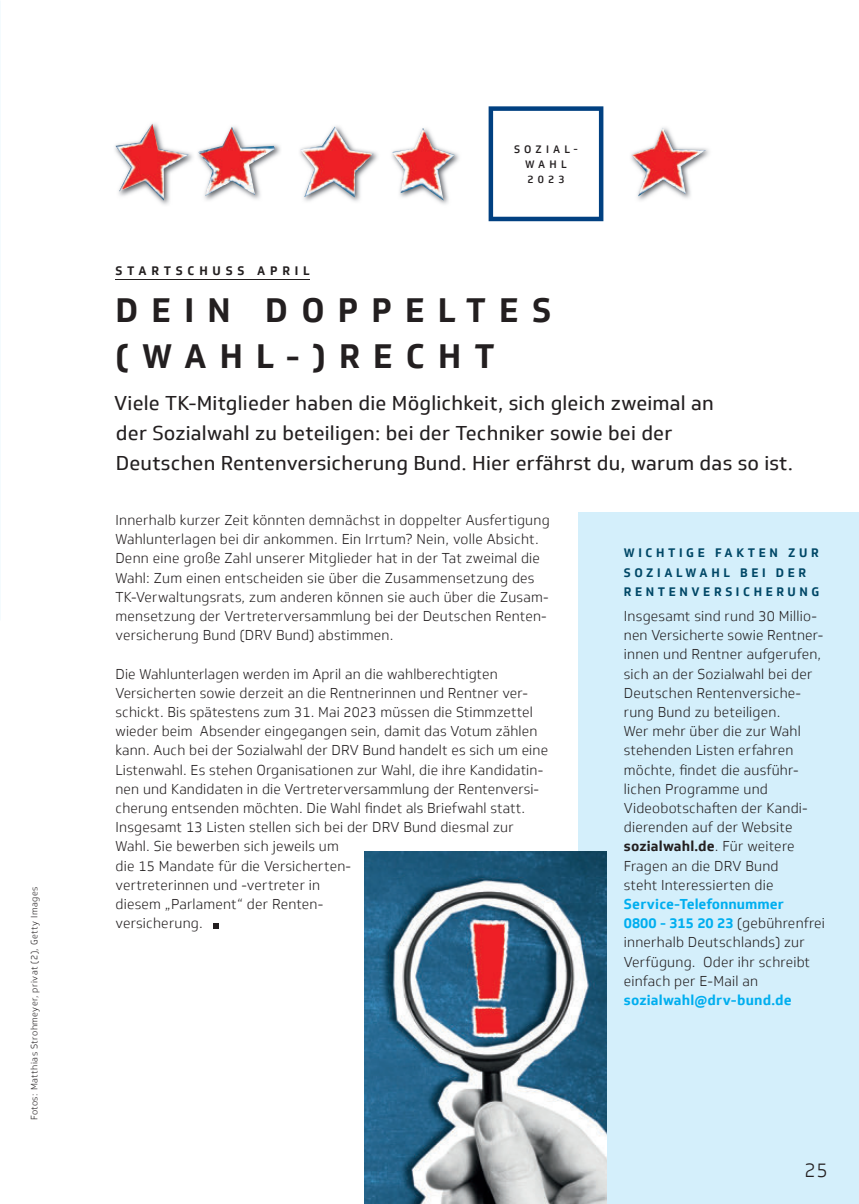
<style>
.page{position:relative;width:859px;height:1204px;background:#fff}
.page>*{position:absolute;margin:0;border:0;box-sizing:border-box;transform-origin:0 0}
.t1{font:700 33px/46.5px "Soleto TK Headline";letter-spacing:.4em;color:#231f20}
.t2{font:19.5px/30px "Soleto TK";letter-spacing:.01em;color:#231f20}
.t3{font:300 19.5px "Soleto TK";color:#231f20}
.t4{font:300 13.95px/19.2px "Soleto TK";letter-spacing:.015em;color:#231f20}
.t5{font:700 12px/19.2px "Soleto TK";letter-spacing:.3em;color:#004766}
.t6{font:700 12px "Soleto TK";letter-spacing:.4em;color:#231f20}
.t7{font:500 10.5px/15px "Soleto TK";letter-spacing:.4em;color:#231f20;text-align:center}
.t8{font:300 9px "Soleto TK";letter-spacing:.05em;color:#231f20}
.s1{font-weight:700}
.s2{font-weight:700;color:#00aeef}
</style>
<div class="page">
<div style="left:578px;top:512px;width:281px;height:691px;background:#d4effb"></div>
<svg style="left:213px;top:923px;width:5px;height:5px"></svg>
<hr style="left:116px;top:279px;width:194px;height:1px;background:#231f20">
<img style="left:637px;top:127px;width:72px;height:74px">
<img style="left:631px;top:128px;width:75px;height:68px">
<img style="left:436px;top:153px;width:23px;height:51px">
<img style="left:392px;top:128px;width:63px;height:72px">
<img style="left:303px;top:126px;width:75px;height:76px">
<img style="left:300px;top:127px;width:73px;height:70px">
<img style="left:204px;top:126px;width:77px;height:75px">
<img style="left:198px;top:127px;width:77px;height:69px">
<img style="left:115px;top:123px;width:78px;height:82px">
<img style="left:116px;top:124px;width:73px;height:76px">
<svg style="left:489px;top:106px;width:114px;height:115px"></svg>
<img style="left:364px;top:851px;width:242px;height:352px">
<p class="t8" style="left:29px;top:1120px;width:235px;rotate:-90deg">Fotos: Matthias Strohmeyer, privat (2), Getty Images</p>
<h1 class="t7" style="left:514px;top:142px;width:65px">SOZIAL-<br>WAHL<br>2023</h1>
<h2 class="t6" style="left:116px;top:263px;width:196px">STARTSCHUSS APRIL</h2>
<h2 class="t1" style="left:116px;top:287px;width:438px">DEIN DOPPELTES (WAHL-)RECHT</h2>
<h2 class="t2" style="left:114px;top:388px;width:680px">Viele TK-Mitglieder haben die Möglichkeit, sich gleich zweimal an<br>der Sozialwahl zu beteiligen: bei der Techniker sowie bei der<br>Deutschen Rentenversicherung Bund. Hier erfährst du, warum das so ist.</h2>
<p class="t4" style="left:115px;top:510px;width:436px">Innerhalb kurzer Zeit könnten demnächst in doppelter Ausfertigung Wahlunterlagen bei dir ankommen. Ein Irrtum? Nein, volle Absicht.<br>Denn eine große Zahl unserer Mitglieder hat in der Tat zweimal die Wahl: Zum einen entscheiden sie über die Zusammensetzung des TK-Verwaltungsrats, zum anderen können sie auch über die Zusam&shy;mensetzung der Vertreterversammlung bei der Deutschen Renten&shy;versicherung Bund (DRV Bund) abstimmen.</p>
<p class="t4" style="left:115px;top:664px;width:434px">Die Wahlunterlagen werden im April an die wahlberechtigten Versicherten sowie derzeit an die Rentnerinnen und Rentner ver&shy;schickt. Bis spätestens zum 31. Mai 2023 müssen die Stimmzettel wieder beim Absender eingegangen sein, damit das Votum zählen kann. Auch bei der Sozialwahl der DRV Bund handelt es sich um eine Listenwahl. Es stehen Organisationen zur Wahl, die ihre Kandidatin&shy;nen und Kandidaten in die Vertreterversammlung der Rentenversi&shy;cherung entsenden möchten. Die Wahl findet als Briefwahl statt.<br>Insgesamt 13 Listen stellen sich bei der DRV Bund diesmal zur Wahl. Sie bewerben sich jeweils um<br>die 15 Mandate für die Versicherten-<br>vertreterinnen und -vertreter in<br>diesem „Parlament“ der Renten-<br>versicherung.</p>
<p class="t5" style="left:624px;top:543px;width:197px">WICHTIGE FAKTEN ZUR<br>SOZIALWAHL BEI DER<br>RENTENVERSICHERUNG</p>
<p class="t4" style="left:624px;top:606px;width:203px">Insgesamt sind rund 30 Millio&shy;nen Versicherte sowie Rentner&shy;innen und Rentner aufgerufen, sich an der Sozialwahl bei der<br>Deutschen Rentenversiche&shy;rung Bund zu beteiligen.<br>Wer mehr über die zur Wahl stehenden Listen erfahren möchte, findet die ausführ&shy;lichen Programme und<br>Videobotschaften der Kandi&shy;dierenden auf der Website <span class="s1">sozialwahl.de</span>. Für weitere<br>Fragen an die DRV Bund<br>steht Interessierten die<br><span class="s2">Service-Telefonnummer<br>0800 - 315 20 23</span> (gebührenfrei innerhalb Deutschlands) zur<br>Verfügung. Oder ihr schreibt einfach per E-Mail an <span class="s2">sozialwahl@drv-bund.de</span></p>
<h2 class="t3" style="left:805px;top:1158px;width:25px">25</h2>
</div>
